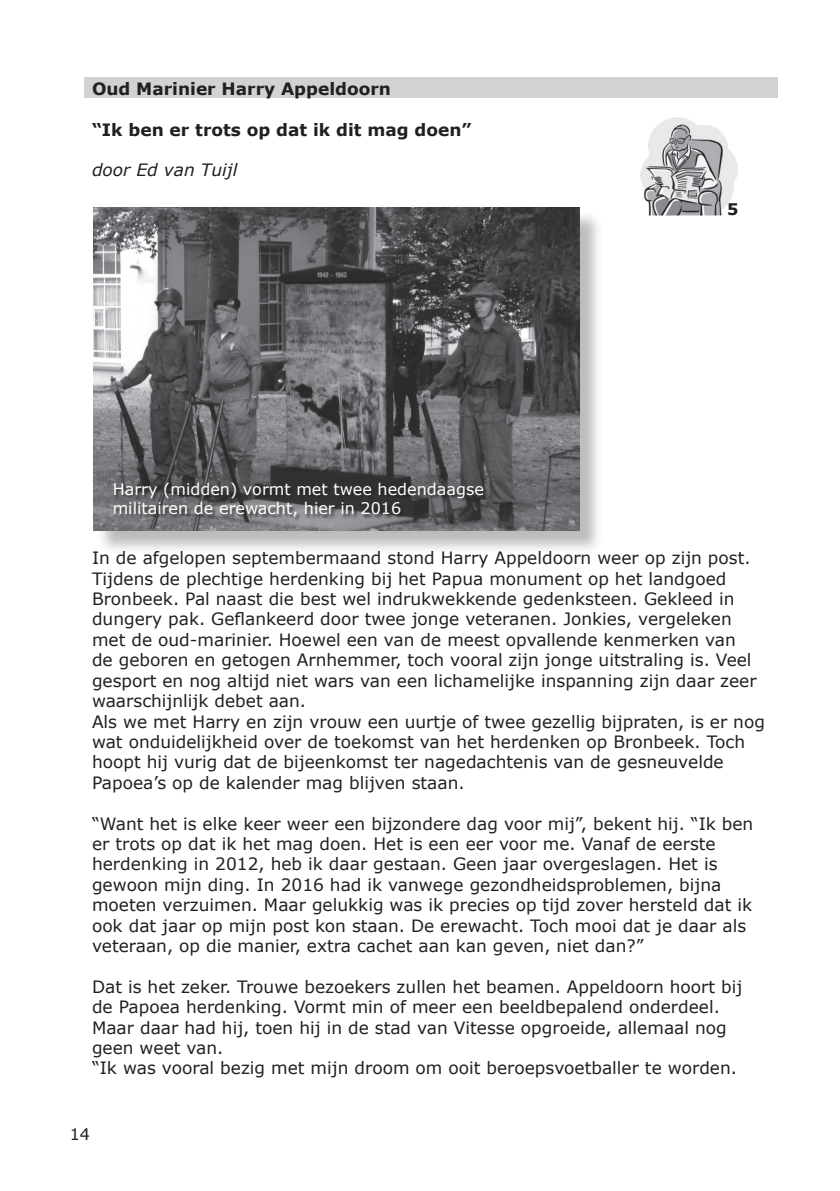
<style>
.page{position:relative;width:840px;height:1191px;background:#fff}
.page>*{position:absolute;margin:0;border:0;box-sizing:border-box;transform-origin:0 0}
.t1{font:17px/20.4px "Verdana";color:#231f20}
.t2{font:700 17px "Verdana";color:#231f20}
.t3{font:italic 17px "Verdana";color:#231f20}
.t4{font:16px/19.2px "Verdana";color:#fff}
.t5{font:16px "Verdana";color:#231f20}
.t6{font:700 16px "Verdana";color:#231f20}
</style>
<div class="page">
<div style="left:84px;top:78px;width:692px;height:20px;background:#d1d2d4"></div>
<div style="left:96px;top:210px;width:507px;height:345px;background:#231f20;opacity:.3"></div>
<img style="left:93px;top:207px;width:485px;height:323px">
<div style="left:113px;top:483px;width:374px;height:39px;background:#231f20;opacity:.75"></div>
<img style="left:640px;top:118px;width:97px;height:97px">
<p class="t2" style="left:92px;top:78px;width:300px">Oud Marinier Harry Appeldoorn</p>
<p class="t2" style="left:92px;top:118px;width:381px">“Ik ben er trots op dat ik dit mag doen”</p>
<p class="t3" style="left:92px;top:159px;width:147px">door Ed van Tuijl</p>
<p class="t4" style="left:113px;top:480px;width:372px">Harry (midden) vormt met twee hedendaagse militairen de erewacht, hier in 2016</p>
<p class="t6" style="left:726px;top:198px;width:13px">5</p>
<p class="t1" style="left:92px;top:548px;width:674px">In de afgelopen septembermaand stond Harry Appeldoorn weer op zijn post.<br>Tijdens de plechtige herdenking bij het Papua monument op het landgoed Bronbeek. Pal naast die best wel indrukwekkende gedenksteen. Gekleed in dungery pak. Geflankeerd door twee jonge veteranen. Jonkies, vergeleken met de oud-marinier. Hoewel een van de meest opvallende kenmerken van<br>de geboren en getogen Arnhemmer, toch vooral zijn jonge uitstraling is. Veel gesport en nog altijd niet wars van een lichamelijke inspanning zijn daar zeer waarschijnlijk debet aan.<br>Als we met Harry en zijn vrouw een uurtje of twee gezellig bijpraten, is er nog wat onduidelijkheid over de toekomst van het herdenken op Bronbeek. Toch hoopt hij vurig dat de bijeenkomst ter nagedachtenis van de gesneuvelde Papoea’s op de kalender mag blijven staan.</p>
<p class="t1" style="left:92px;top:813px;width:662px">“Want het is elke keer weer een bijzondere dag voor mij”, bekent hij. “Ik ben er trots op dat ik het mag doen. Het is een eer voor me. Vanaf de eerste herdenking in 2012, heb ik daar gestaan. Geen jaar overgeslagen. Het is gewoon mijn ding. In 2016 had ik vanwege gezondheidsproblemen, bijna moeten verzuimen. Maar gelukkig was ik precies op tijd zover hersteld dat ik ook dat jaar op mijn post kon staan. De erewacht. Toch mooi dat je daar als veteraan, op die manier, extra cachet aan kan geven, niet dan?”</p>
<p class="t1" style="left:92px;top:976px;width:651px">Dat is het zeker. Trouwe bezoekers zullen het beamen. Appeldoorn hoort bij de Papoea herdenking. Vormt min of meer een beeldbepalend onderdeel.<br>Maar daar had hij, toen hij in de stad van Vitesse opgroeide, allemaal nog geen weet van.<br>“Ik was vooral bezig met mijn droom om ooit beroepsvoetballer te worden.</p>
<p class="t5" style="left:70px;top:1124px;width:22px">14</p>
</div>
